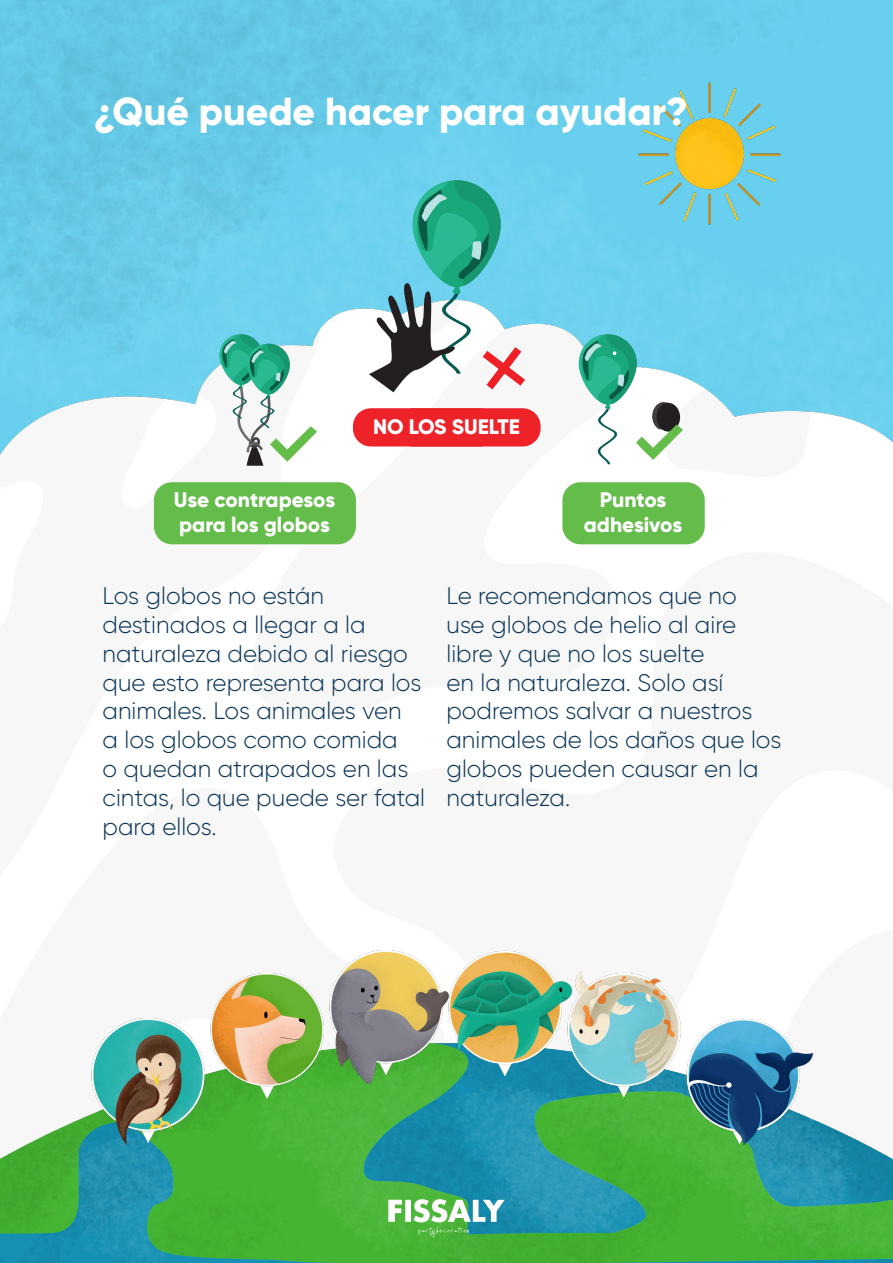
<style>
.page{position:relative;width:893px;height:1263px;background:#fff}
.page>*{position:absolute;margin:0;border:0;box-sizing:border-box;transform-origin:0 0}
.t1{font:800 39px "Gilroy";color:#fff}
.t2{font:300 24px/28.8px "Gilroy";color:#093358}
.t3{font:800 21px/25.2px "Gilroy";color:#fff}
</style>
<div class="page">
<img style="left:0;top:0;width:893px;height:526px">
<img style="left:619px;top:68px;width:180px;height:171px">
<img style="left:0;top:1084px;width:893px;height:179px">
<svg style="left:388px;top:1199px;width:117px;height:38px"></svg>
<img style="left:71px;top:1018px;width:154px;height:133px">
<img style="left:463px;top:950px;width:84px;height:134px">
<img style="left:190px;top:973px;width:154px;height:133px">
<img style="left:547px;top:969px;width:125px;height:137px">
<img style="left:309px;top:950px;width:154px;height:134px">
<img style="left:666px;top:998px;width:154px;height:154px">
<div style="left:154px;top:482px;width:202px;height:62px;background:#64bc4b;border-radius:18px"></div>
<div style="left:562px;top:482px;width:143px;height:62px;background:#64bc4b;border-radius:18px"></div>
<div style="left:395px;top:408px;width:146px;height:38px;background:#ee2229;border-radius:18px"></div>
<div style="left:353px;top:408px;width:145px;height:38px;background:#ee2229;border-radius:18px"></div>
<svg style="left:579px;top:334px;width:104px;height:130px"></svg>
<svg style="left:369px;top:180px;width:164px;height:218px"></svg>
<svg style="left:220px;top:334px;width:97px;height:132px"></svg>
<h1 class="t1" style="left:94px;top:87px;width:596px">¿Qué puede hacer para ayudar?</h1>
<p class="t3" style="left:174px;top:487px;width:163px">Use contrapesos para los globos</p>
<p class="t3" style="left:373px;top:414px;width:148px">NO LOS SUELTE</p>
<p class="t3" style="left:584px;top:487px;width:100px;text-align:center">Puntos adhesivos</p>
<p class="t2" style="left:103px;top:581px;width:324px">Los globos no están destinados a llegar a la naturaleza debido al riesgo que esto representa para los animales. Los animales ven<br>a los globos como comida<br>o quedan atrapados en las cintas, lo que puede ser fatal para ellos.</p>
<p class="t2" style="left:446px;top:581px;width:336px">Le recomendamos que no<br>use globos de helio al aire libre y que no los suelte<br>en la naturaleza. Solo así podremos salvar a nuestros animales de los daños que los globos pueden causar en la naturaleza.</p>
</div>
